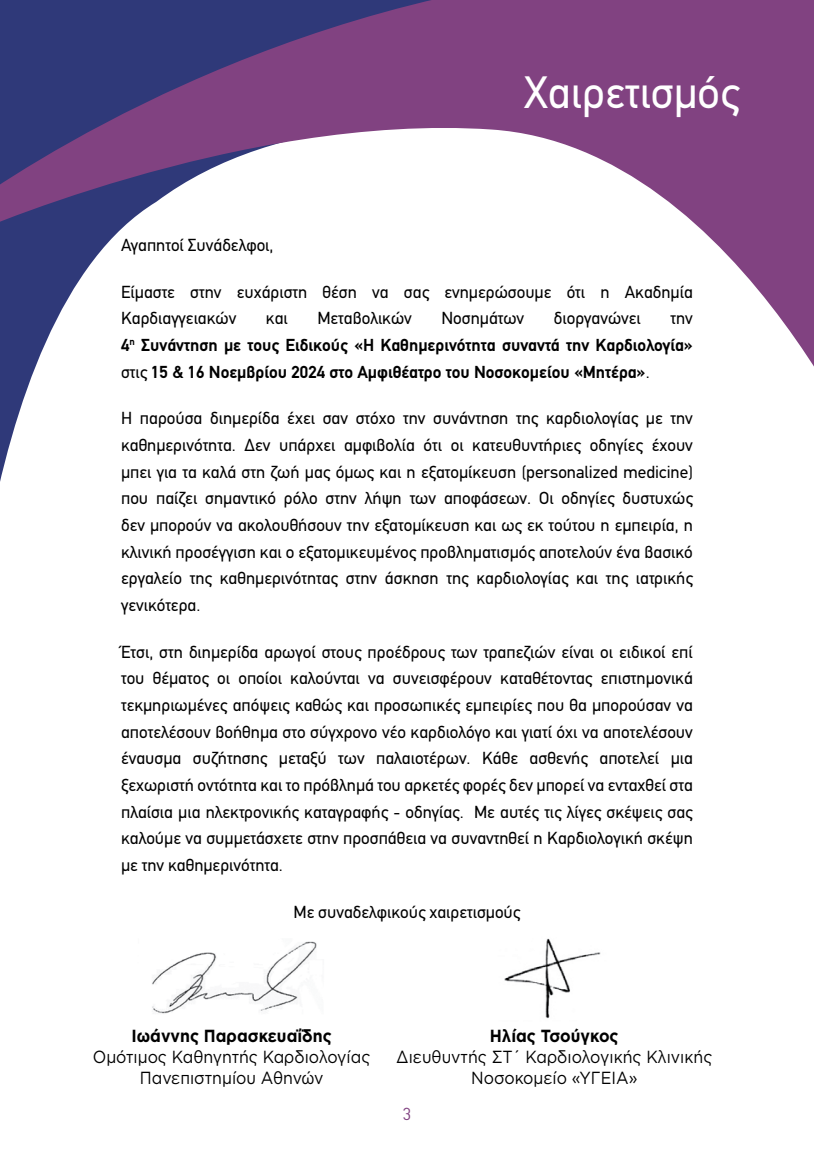
<style>
.page{position:relative;width:814px;height:1166px;background:#fff}
.page>*{position:absolute;margin:0;border:0;box-sizing:border-box;transform-origin:0 0}
.t1{font:45.5px "PF Din Text";color:#fff}
.t2{font:17.5px/26.6px "PF Din Text";color:#000;text-align:justify}
.t3{font:700 17.5px/26.6px "PF Din Text";color:#000;text-align:justify}
.t4{font:17.5px/21px "Gotham Greek";color:#000;text-align:center;scale:.91 1}
.t5{font:700 17.5px "Gotham Greek";color:#000;scale:.91 1}
.t6{font:300 condensed 17.5px "PF Din Text";color:#814281;scale:1.16 1}
.s1{font-weight:400}
</style>
<div class="page">
<svg style="left:0;top:0;width:814px;height:482px"></svg>
<img style="left:504px;top:938px;width:97px;height:81px">
<img style="left:152px;top:941px;width:165px;height:73px">
<h1 class="t1" style="left:524px;top:66px;width:217px">Χαιρετισμός</h1>
<p class="t2" style="left:121px;top:232px;width:154px">Αγαπητοί Συνάδελφοι,</p>
<p class="t2" style="left:121px;top:278px;width:573px">Είμαστε στην ευχάριστη θέση να σας ενημερώσουμε ότι η Ακαδημία<br>Καρδιαγγειακών</p>
<p class="t2" style="left:266px;top:305px;width:23px">και</p>
<p class="t2" style="left:317px;top:305px;width:96px">Μεταβολικών</p>
<p class="t2" style="left:441px;top:305px;width:84px">Νοσημάτων</p>
<p class="t2" style="left:554px;top:305px;width:88px">διοργανώνει</p>
<p class="t3" style="left:121px;top:305px;width:573px;text-indent:549px"><span class="s1">την </span>4<sup>η</sup> Συνάντηση με τους Ειδικούς «Η Καθημερινότητα συναντά την Καρδιολογία» <span class="s1">στις</span> 15 &amp; 16 Νοεμβρίου 2024 στο Αμφιθέατρο του Νοσοκομείου «Μητέρα»<span class="s1">.</span></p>
<p class="t2" style="left:121px;top:405px;width:573px">Η παρούσα διημερίδα έχει σαν στόχο την συνάντηση της καρδιολογίας με την καθημερινότητα. Δεν υπάρχει αμφιβολία ότι οι κατευθυντήριες οδηγίες έχουν μπει για τα καλά στη ζωή μας όμως και η εξατομίκευση (personalized medicine) που παίζει σημαντικό ρόλο στην λήψη των αποφάσεων. Οι οδηγίες δυστυχώς δεν μπορούν να ακολουθήσουν την εξατομίκευση και ως εκ τούτου η εμπειρία, η κλινική προσέγγιση και ο εξατομικευμένος προβληματισμός αποτελούν ένα βασικό εργαλείο της καθημερινότητας στην άσκηση της καρδιολογίας και της ιατρικής γενικότερα.</p>
<p class="t2" style="left:121px;top:638px;width:573px">Έτσι, στη διημερίδα αρωγοί στους προέδρους των τραπεζιών είναι οι ειδικοί επί του θέματος οι οποίοι καλούνται να συνεισφέρουν καταθέτοντας επιστημονικά τεκμηριωμένες απόψεις καθώς και προσωπικές εμπειρίες που θα μπορούσαν να αποτελέσουν βοήθημα στο σύγχρονο νέο καρδιολόγο και γιατί όχι να αποτελέσουν έναυσμα συζήτησης μεταξύ των παλαιοτέρων. Κάθε ασθενής αποτελεί μια ξεχωριστή οντότητα και το πρόβλημά του αρκετές φορές δεν μπορεί να ενταχθεί στα πλαίσια μια ηλεκτρονικής καταγραφής - οδηγίας. Με αυτές τις λίγες σκέψεις σας καλούμε να συμμετάσχετε στην προσπάθεια να συναντηθεί η Καρδιολογική σκέψη με την καθημερινότητα.</p>
<p class="t2" style="left:293px;top:898px;width:228px">Με συναδελφικούς χαιρετισμούς</p>
<p class="t5" style="left:131px;top:1026px;width:222px">Ιωάννης Παρασκευαΐδης</p>
<p class="t4" style="left:93px;top:1046px;width:306px">Ομότιμος Καθηγητής Καρδιολογίας<br>Πανεπιστημίου Αθηνών</p>
<p class="t5" style="left:490px;top:1026px;width:143px">Ηλίας Τσούγκος</p>
<p class="t4" style="left:396px;top:1046px;width:349px">Διευθυντής ΣΤ΄ Καρδιολογικής Κλινικής<br>Νοσοκομείο «ΥΓΕΙΑ»</p>
<p class="t6" style="left:403px;top:1103px;width:9px">3</p>
</div>
